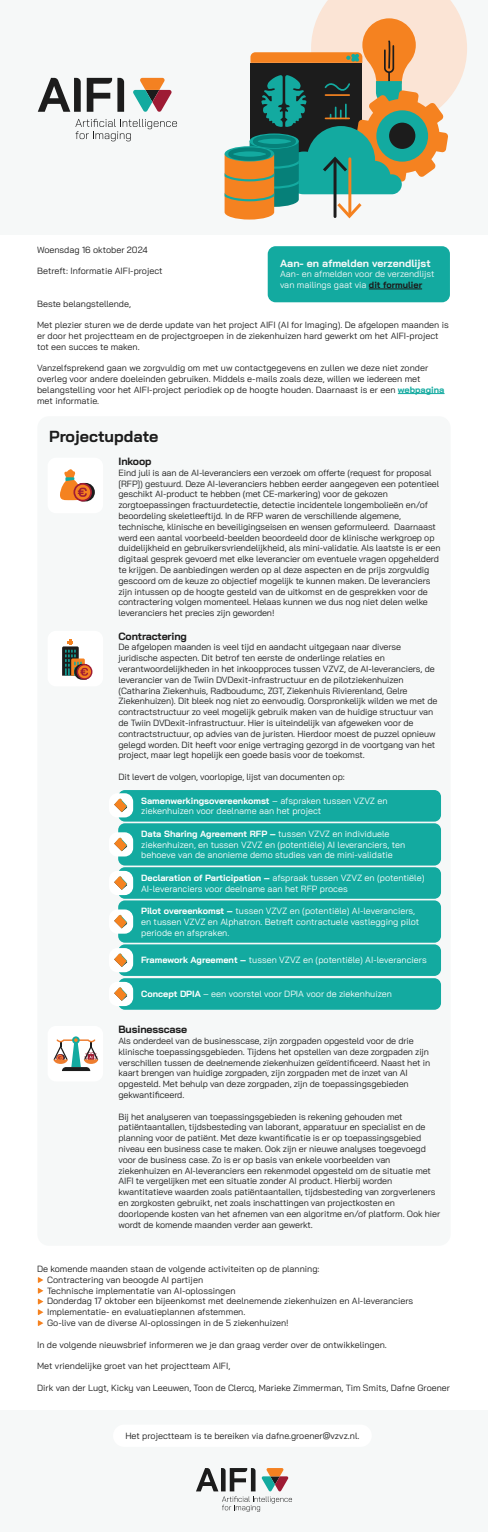
<style>
.page{position:relative;width:488px;height:1532px;background:#fff}
.page>*{position:absolute;margin:0;border:0;box-sizing:border-box;transform-origin:0 0}
.t1{font:700 16px "Bai Jamjuree";color:#1c1c1c}
.t2{font:700 10.5px "Bai Jamjuree";letter-spacing:-.01em;color:#1c1c1c}
.t3{font:700 10.5px "Bai Jamjuree";color:#f6f8f8}
.t4{font:9px/10.8px "Bai Jamjuree";letter-spacing:-.01em;color:#1c1c1c}
.t5{font:9px/10.8px "Bai Jamjuree";color:#fff}
.t6{font:9px/10.8px "Bai Jamjuree";color:#f6f8f8}
.s1{font-weight:700;color:#13aaa0}
.s2{font-weight:700;color:#1c1c1c}
.s3{font-weight:700}
</style>
<div class="page">
<div style="left:0;top:1410px;width:488px;height:122px;background:#f6f8f8"></div>
<svg style="left:196px;top:1468px;width:96px;height:44px"></svg>
<div style="left:113px;top:1425px;width:259px;height:22px;background:#fff;border-radius:11px"></div>
<div style="left:37px;top:416px;width:414px;height:830px;background:#f6f8f8;border-radius:12px"></div>
<div style="left:0;top:0;width:488px;height:236px;background:#f6f8f8"></div>
<svg style="left:87px;top:78px;width:37px;height:34px"></svg>
<svg style="left:38px;top:78px;width:43px;height:34px"></svg>
<svg style="left:75px;top:119px;width:102px;height:22px"></svg>
<svg style="left:133px;top:78px;width:39px;height:34px"></svg>
<svg style="left:225px;top:0;width:242px;height:220px"></svg>
<hr style="left:398px;top:393px;width:47px;height:1px;background:#13aaa0">
<div style="left:268px;top:246px;width:182px;height:56px;background:#13aaa0;border-radius:8px"></div>
<hr style="left:369px;top:289px;width:53px;height:1px;background:#1c1c1c">
<div style="left:48px;top:458px;width:55px;height:55px;background:#fff;border-radius:8px"></div>
<div style="left:48px;top:631px;width:55px;height:55px;background:#fff;border-radius:8px"></div>
<div style="left:48px;top:1026px;width:55px;height:55px;background:#fff;border-radius:8px"></div>
<div style="left:118px;top:790px;width:323px;height:32px;background:#13aaa0;border-radius:7px"></div>
<div style="left:118px;top:867px;width:323px;height:32px;background:#13aaa0;border-radius:7px"></div>
<div style="left:118px;top:944px;width:323px;height:32px;background:#13aaa0;border-radius:7px"></div>
<div style="left:118px;top:978px;width:323px;height:32px;background:#13aaa0;border-radius:7px"></div>
<div style="left:118px;top:823px;width:323px;height:43px;background:#13aaa0;border-radius:7px"></div>
<div style="left:118px;top:900px;width:323px;height:43px;background:#13aaa0;border-radius:7px"></div>
<div style="left:109px;top:793px;width:24px;height:24px;background:#fff;border-radius:8px"></div>
<svg style="left:114px;top:798px;width:13px;height:14px"></svg>
<div style="left:109px;top:832px;width:24px;height:24px;background:#fff;border-radius:8px"></div>
<svg style="left:114px;top:838px;width:13px;height:13px"></svg>
<div style="left:109px;top:871px;width:24px;height:24px;background:#fff;border-radius:8px"></div>
<svg style="left:114px;top:876px;width:13px;height:14px"></svg>
<div style="left:109px;top:909px;width:24px;height:25px;background:#fff;border-radius:8px"></div>
<svg style="left:114px;top:915px;width:13px;height:13px"></svg>
<div style="left:109px;top:948px;width:24px;height:24px;background:#fff;border-radius:8px"></div>
<svg style="left:114px;top:953px;width:13px;height:14px"></svg>
<div style="left:109px;top:982px;width:24px;height:24px;background:#fff;border-radius:8px"></div>
<svg style="left:114px;top:987px;width:13px;height:14px"></svg>
<svg style="left:38px;top:1277px;width:5px;height:49px"></svg>
<svg style="left:53px;top:1038px;width:45px;height:33px"></svg>
<svg style="left:60px;top:469px;width:35px;height:32px"></svg>
<svg style="left:62px;top:639px;width:30px;height:41px"></svg>
<p class="t4" style="left:37px;top:244px;width:112px">Woensdag 16 oktober 2024</p>
<p class="t4" style="left:37px;top:265px;width:127px">Betreft: Informatie AIFI-project</p>
<p class="t4" style="left:37px;top:298px;width:95px">Beste belangstellende,</p>
<p class="t4" style="left:37px;top:319px;width:413px">Met plezier sturen we de derde update van het project AIFI (AI for Imaging). De afgelopen maanden is er door het projectteam en de projectgroepen in de ziekenhuizen hard gewerkt om het AIFI-project tot een succes te maken.</p>
<p class="t4" style="left:37px;top:363px;width:409px">Vanzelfsprekend gaan we zorgvuldig om met uw contactgegevens en zullen we deze niet zonder overleg voor andere doeleinden gebruiken. Middels e-mails zoals deze, willen we iedereen met belangstelling voor het AIFI-project periodiek op de hoogte houden. Daarnaast is er een <span class="s1">webpagina </span>met informatie.</p>
<p class="t3" style="left:280px;top:257px;width:152px">Aan- en afmelden verzendlijst</p>
<p class="t6" style="left:280px;top:269px;width:156px">Aan- en afmelden voor de verzendlijst van mailings gaat via <span class="s2">dit formulier</span></p>
<h1 class="t1" style="left:49px;top:427px;width:111px">Projectupdate</h1>
<p class="t2" style="left:118px;top:455px;width:35px">Inkoop</p>
<p class="t4" style="left:118px;top:467px;width:324px">Eind juli is aan de AI-leveranciers een verzoek om offerte (request for proposal [RFP]) gestuurd. Deze AI-leveranciers hebben eerder aangegeven een potentieel geschikt AI-product te hebben (met CE-markering) voor de gekozen zorgtoepassingen fractuurdetectie, detectie incidentele longembolieën en/of beoordeling skeletleeftijd. In de RFP waren de verschillende algemene, technische, klinische en beveiligingseisen en wensen geformuleerd. Daarnaast werd een aantal voorbeeld-beelden beoordeeld door de klinische werkgroep op duidelijkheid en gebruikersvriendelijkheid, als mini-validatie. Als laatste is er een digitaal gesprek gevoerd met elke leverancier om eventuele vragen opgehelderd te krijgen. De aanbiedingen werden op al deze aspecten en de prijs zorgvuldig gescoord om de keuze zo objectief mogelijk te kunnen maken. De leveranciers zijn intussen op de hoogte gesteld van de uitkomst en de gesprekken voor de contractering volgen momenteel. Helaas kunnen we dus nog niet delen welke leveranciers het precies zijn geworden!</p>
<p class="t2" style="left:118px;top:630px;width:70px">Contractering</p>
<p class="t4" style="left:118px;top:642px;width:321px">De afgelopen maanden is veel tijd en aandacht uitgegaan naar diverse juridische aspecten. Dit betrof ten eerste de onderlinge relaties en verantwoordelijkheden in het inkoopproces tussen VZVZ, de AI-leveranciers, de leverancier van de Twiin DVDexit-infrastructuur en de pilotziekenhuizen (Catharina Ziekenhuis, Radboudumc, ZGT, Ziekenhuis Rivierenland, Gelre Ziekenhuizen). Dit bleek nog niet zo eenvoudig. Oorspronkelijk wilden we met de contractstructuur zo veel mogelijk gebruik maken van de huidige structuur van de Twiin DVDexit-infrastructuur. Hier is uiteindelijk van afgeweken voor de contractstructuur, op advies van de juristen. Hierdoor moest de puzzel opnieuw gelegd worden. Dit heeft voor enige vertraging gezorgd in de voortgang van het project, maar legt hopelijk een goede basis voor de toekomst.</p>
<p class="t4" style="left:118px;top:771px;width:228px">Dit levert de volgen, voorlopige, lijst van documenten op:</p>
<p class="t5" style="left:141px;top:795px;width:248px"><span class="s3">Samenwerkingsovereenkomst</span> – afspraken tussen VZVZ en ziekenhuizen voor deelname aan het project</p>
<p class="t5" style="left:141px;top:828px;width:266px"><span class="s3">Data Sharing Agreement RFP –</span> tussen VZVZ en individuele ziekenhuizen, en tussen VZVZ en (potentiële) AI leveranciers, ten behoeve van de anonieme demo studies van de mini-validatie</p>
<p class="t5" style="left:141px;top:872px;width:285px"><span class="s3">Declaration of Participation –</span> afspraak tussen VZVZ en (potentiële)<br>AI-leveranciers voor deelname aan het RFP proces</p>
<p class="t5" style="left:141px;top:905px;width:280px"><span class="s3">Pilot overeenkomst –</span> tussen VZVZ en (potentiële) AI-leveranciers, en tussen VZVZ en Alphatron. Betreft contractuele vastlegging pilot periode en afspraken.</p>
<p class="t5" style="left:141px;top:955px;width:287px"><span class="s3">Framework Agreement –</span> tussen VZVZ en (potentiële) AI-leveranciers</p>
<p class="t5" style="left:141px;top:988px;width:252px"><span class="s3">Concept DPIA</span> – een voorstel voor DPIA voor de ziekenhuizen</p>
<p class="t2" style="left:118px;top:1023px;width:70px">Businesscase</p>
<p class="t4" style="left:118px;top:1035px;width:313px">Als onderdeel van de businesscase, zijn zorgpaden opgesteld voor de drie klinische toepassingsgebieden. Tijdens het opstellen van deze zorgpaden zijn verschillen tussen de deelnemende ziekenhuizen geïdentificeerd. Naast het in kaart brengen van huidige zorgpaden, zijn zorgpaden met de inzet van AI opgesteld. Met behulp van deze zorgpaden, zijn de toepassingsgebieden gekwantificeerd.</p>
<p class="t4" style="left:118px;top:1111px;width:323px">Bij het analyseren van toepassingsgebieden is rekening gehouden met patiëntaantallen, tijdsbesteding van laborant, apparatuur en specialist en de planning voor de patiënt. Met deze kwantificatie is er op toepassingsgebied niveau een business case te maken. Ook zijn er nieuwe analyses toegevoegd voor de business case. Zo is er op basis van enkele voorbeelden van ziekenhuizen en AI-leveranciers een rekenmodel opgesteld om de situatie met AIFI te vergelijken met een situatie zonder AI product. Hierbij worden kwantitatieve waarden zoals patiëntaantallen, tijdsbesteding van zorgverleners en zorgkosten gebruikt, net zoals inschattingen van projectkosten en doorlopende kosten van het afnemen van een algoritme en/of platform. Ook hier wordt de komende maanden verder aan gewerkt.</p>
<p class="t4" style="left:47px;top:1263px;width:368px;text-indent:-10px">De komende maanden staan de volgende activiteiten op de planning:<br>Contractering van beoogde AI partijen<br>Technische implementatie van AI-oplossingen<br>Donderdag 17 oktober een bijeenkomst met deelnemende ziekenhuizen en AI-leveranciers Implementatie- en evaluatieplannen afstemmen.<br>Go-live van de diverse AI-oplossingen in de 5 ziekenhuizen!</p>
<p class="t4" style="left:37px;top:1339px;width:351px">In de volgende nieuwsbrief informeren we je dan graag verder over de ontwikkelingen.</p>
<p class="t4" style="left:37px;top:1361px;width:195px">Met vriendelijke groet van het projectteam AIFI,</p>
<p class="t4" style="left:37px;top:1382px;width:414px">Dirk van der Lugt, Kicky van Leeuwen, Toon de Clercq, Marieke Zimmerman, Tim Smits, Dafne Groener</p>
<p class="t4" style="left:125px;top:1430px;width:236px">Het projectteam is te bereiken via dafne.groener@vzvz.nl.</p>
</div>
